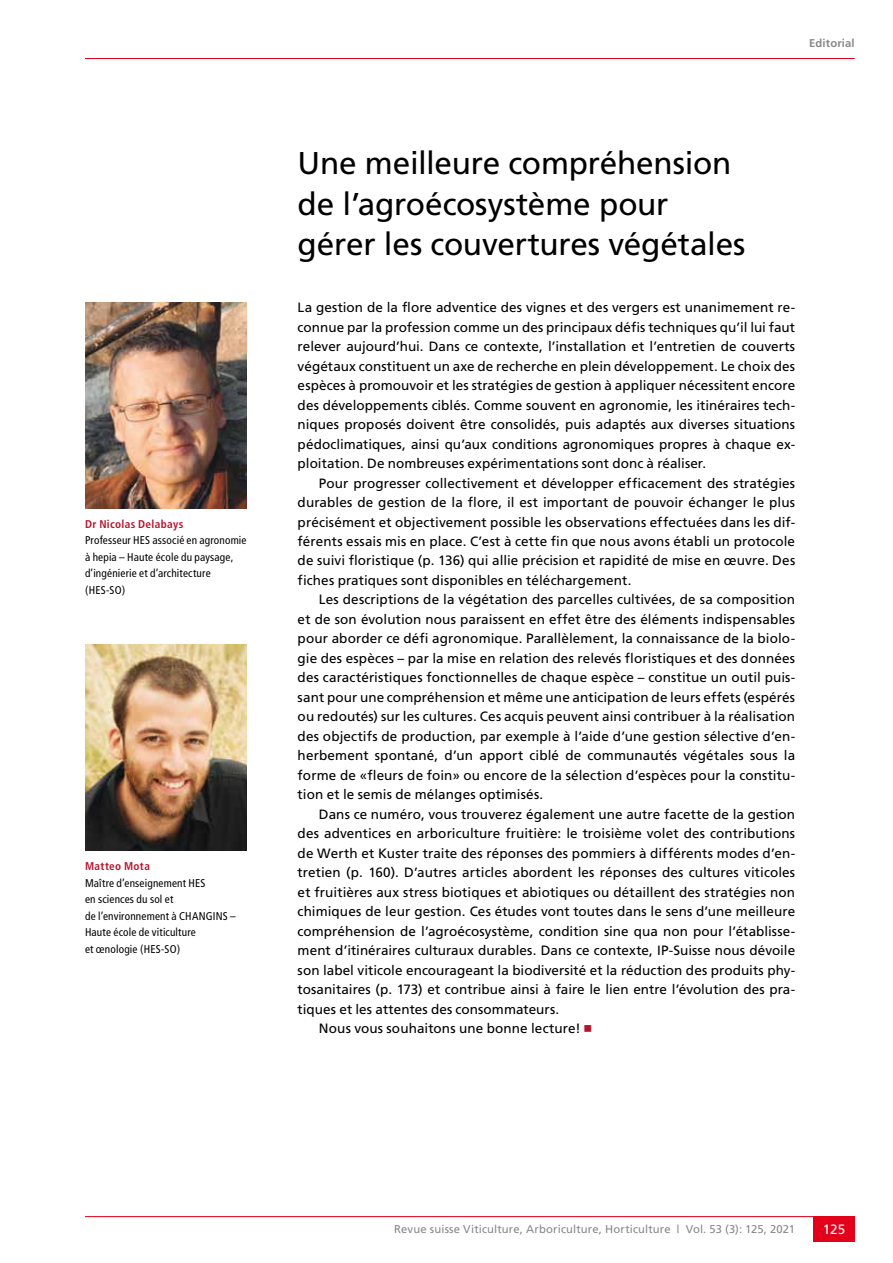
<style>
.page{position:relative;width:893px;height:1263px;background:#fff}
.page>*{position:absolute;margin:0;border:0;box-sizing:border-box;transform-origin:0 0}
.t1{font:31.5px/40.5px "Frutiger";letter-spacing:-.005em;color:#000}
.t2{font:13.5px/19.5px "Frutiger";letter-spacing:.005em;color:#000;text-align:justify}
.t3{font:13.5px "Frutiger";color:#fff}
.t4{font:condensed 11.25px/16.5px "Frutiger";letter-spacing:.015em;color:#000}
.t5{font:11.25px "Frutiger";letter-spacing:.015em;color:#87888a}
.t6{font:700 condensed 11.25px "Frutiger";letter-spacing:.03em;color:#b5152b}
.t7{font:700 11.25px "Frutiger";letter-spacing:.01em;color:#87888a}
</style>
<div class="page">
<hr style="left:85px;top:58px;width:770px;height:1px;background:#e2001a">
<hr style="left:85px;top:1216px;width:770px;height:1px;background:#e2001a">
<div style="left:813px;top:1216px;width:42px;height:26px;background:#e2001a"></div>
<img style="left:85px;top:302px;width:162px;height:206px">
<img style="left:85px;top:645px;width:162px;height:205px">
<p class="t6" style="left:85px;top:517px;width:100px">Dr Nicolas Delabays</p>
<p class="t4" style="left:85px;top:532px;width:163px">Professeur HES associé en agronomie à hepia – Haute école du paysage, d’ingénierie et d’architecture (HES-SO)</p>
<p class="t6" style="left:85px;top:859px;width:67px">Matteo Mota</p>
<p class="t4" style="left:85px;top:874px;width:152px">Maître d’enseignement HES<br>en sciences du sol et<br>de l’environnement à CHANGINS –<br>Haute école de viticulture<br>et œnologie (HES-SO)</p>
<p class="t7" style="left:809px;top:37px;width:47px">Editorial</p>
<h1 class="t1" style="left:298px;top:143px;width:449px">Une meilleure compréhension de l’agroécosystème pour gérer les couvertures végétales</h1>
<p class="t2" style="left:298px;top:297px;width:499px">La gestion de la flore adventice des vignes et des vergers est unanimement re&shy;connue par la profession comme un des principaux défis techniques qu’il lui faut relever aujourd’hui. Dans ce contexte, l’installation et l’entretien de couverts végétaux constituent un axe de recherche en plein développement. Le choix des espèces à promouvoir et les stratégies de gestion à appliquer nécessitent encore des développements ciblés. Comme souvent en agronomie, les itinéraires tech&shy;niques proposés doivent être consolidés, puis adaptés aux diverses situations pédoclimatiques, ainsi qu’aux conditions agronomiques propres à chaque ex&shy;ploitation. De nombreuses expérimentations sont donc à réaliser.</p>
<p class="t2" style="left:298px;top:473px;width:499px;text-indent:21px">Pour progresser collectivement et développer efficacement des stratégies durables de gestion de la flore, il est important de pouvoir échanger le plus précisément et objectivement possible les observations effectuées dans les dif&shy;férents essais mis en place. C’est à cette fin que nous avons établi un protocole de suivi floristique (p. 136) qui allie précision et rapidité de mise en œuvre. Des fiches pratiques sont disponibles en téléchargement.</p>
<p class="t2" style="left:298px;top:590px;width:499px;text-indent:21px">Les descriptions de la végétation des parcelles cultivées, de sa composition et de son évolution nous paraissent en effet être des éléments indispensables pour aborder ce défi agronomique. Parallèlement, la connaissance de la biolo&shy;gie des espèces – par la mise en relation des relevés floristiques et des données des caractéristiques fonctionnelles de chaque espèce – constitue un outil puis&shy;sant pour une compréhension et même une anticipation de leurs effets (espérés ou redoutés) sur les cultures. Ces acquis peuvent ainsi contribuer à la réalisation des objectifs de production, par exemple à l’aide d’une gestion sélective d’en&shy;herbement spontané, d’un apport ciblé de communautés végétales sous la forme de «fleurs de foin» ou encore de la sélection d’espèces pour la constitu&shy;tion et le semis de mélanges optimisés.</p>
<p class="t2" style="left:319px;top:804px;width:478px">Dans ce numéro, vous trouverez également une autre facette de la gestion</p>
<p class="t2" style="left:298px;top:824px;width:499px">des adventices en arboriculture fruitière: le troisième volet des contributions</p>
<p class="t2" style="left:298px;top:843px;width:499px">de Werth et Kuster traite des réponses des pommiers à différents modes d’en-</p>
<p class="t2" style="left:298px;top:863px;width:499px">tretien (p. 160). D’autres articles abordent les réponses des cultures viticoles</p>
<p class="t2" style="left:298px;top:882px;width:499px">et fruitières aux stress biotiques et abiotiques ou détaillent des stratégies non</p>
<p class="t2" style="left:298px;top:902px;width:499px">chimiques de leur gestion. Ces études vont toutes dans le sens d’une meilleure</p>
<p class="t2" style="left:298px;top:921px;width:499px">compréhension de l’agroécosystème, condition sine qua non pour l’établisse-</p>
<p class="t2" style="left:298px;top:941px;width:499px">ment d’itinéraires culturaux durables. Dans ce contexte, IP-Suisse nous dévoile</p>
<p class="t2" style="left:298px;top:960px;width:499px">son label viticole encourageant la biodiversité et la réduction des produits phy-</p>
<p class="t2" style="left:298px;top:980px;width:499px">tosanitaires (p. 173) et contribue ainsi à faire le lien entre l’évolution des pra-</p>
<p class="t2" style="left:298px;top:999px;width:263px">tiques et les attentes des consommateurs.</p>
<p class="t2" style="left:319px;top:1019px;width:263px">Nous vous souhaitons une bonne lecture!</p>
<p class="t5" style="left:394px;top:1223px;width:402px">Revue suisse Viticulture, Arboriculture, Horticulture | Vol. 53 (3): 125, 2021</p>
<p class="t3" style="left:823px;top:1221px;width:24px">125</p>
</div>
